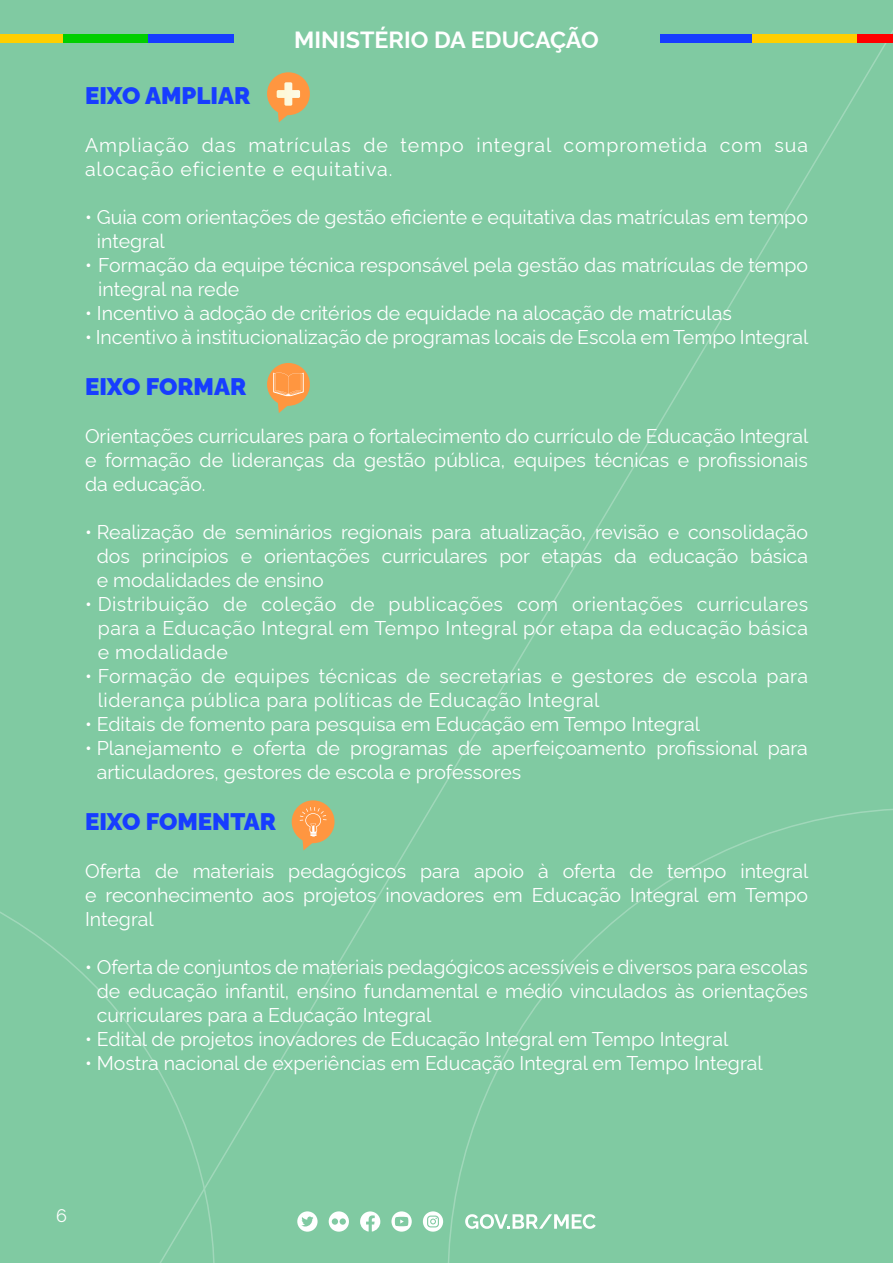
<style>
.page{position:relative;width:893px;height:1263px;background:#80caa2}
.page>*{position:absolute;margin:0;border:0;box-sizing:border-box;transform-origin:0 0}
.t1{font:900 24px "Rawline";color:#173dff}
.t2{font:700 23.4px "Rawline";color:#fff}
.t3{font:19.5px/24px "Rawline";color:#fff;text-align:justify}
.t4{font:19.5px/24px "Rawline";letter-spacing:.025em;color:#fff}
.t5{font:19.5px/24px "Rawline";letter-spacing:.05em;color:#fff}
.t6{font:18px "Rawline";color:#fff}
</style>
<div class="page">
<svg style="left:448px;top:809px;width:445px;height:454px"></svg>
<svg style="left:0;top:911px;width:216px;height:352px"></svg>
<svg style="left:423px;top:1211px;width:20px;height:21px"></svg>
<svg style="left:360px;top:1211px;width:20px;height:20px"></svg>
<svg style="left:297px;top:1211px;width:21px;height:21px"></svg>
<svg style="left:465px;top:1214px;width:131px;height:15px"></svg>
<svg style="left:329px;top:1211px;width:20px;height:21px"></svg>
<svg style="left:391px;top:1211px;width:21px;height:21px"></svg>
<div style="left:0;top:34px;width:64px;height:9px;background:#ffcf00"></div>
<div style="left:856px;top:34px;width:37px;height:9px;background:#f00"></div>
<div style="left:752px;top:34px;width:104px;height:9px;background:#ffcf00"></div>
<div style="left:64px;top:34px;width:85px;height:9px;background:#00cf00"></div>
<div style="left:149px;top:34px;width:85px;height:9px;background:#173dff"></div>
<div style="left:660px;top:34px;width:92px;height:9px;background:#173dff"></div>
<div style="left:292px;top:800px;width:43px;height:43px;background:#ff9640;border-radius:50%"></div>
<div style="left:267px;top:363px;width:43px;height:43px;background:#ff9640;border-radius:50%"></div>
<svg style="left:278px;top:404px;width:11px;height:9px"></svg>
<div style="left:267px;top:72px;width:43px;height:43px;background:#ff9640;border-radius:50%"></div>
<svg style="left:278px;top:112px;width:11px;height:10px"></svg>
<svg style="left:277px;top:82px;width:23px;height:24px"></svg>
<svg style="left:273px;top:373px;width:31px;height:23px"></svg>
<svg style="left:300px;top:807px;width:27px;height:43px"></svg>
<p class="t2" style="left:294px;top:21px;width:306px">MINISTÉRIO DA EDUCAÇÃO</p>
<p class="t1" style="left:85px;top:77px;width:167px">EIXO AMPLIAR</p>
<p class="t5" style="left:85px;top:131px;width:724px">Ampliação das matrículas de tempo integral comprometida com sua alocação eficiente e equitativa.</p>
<p class="t3" style="left:97px;top:203px;width:713px;text-indent:-12px">• Guia com orientações de gestão eficiente e equitativa das matrículas em tempo integral</p>
<p class="t3" style="left:98px;top:251px;width:711px;text-indent:-13px">• Formação da equipe técnica responsável pela gestão das matrículas de tempo integral na rede</p>
<p class="t3" style="left:85px;top:299px;width:648px">• Incentivo à adoção de critérios de equidade na alocação de matrículas</p>
<p class="t3" style="left:85px;top:323px;width:725px">• Incentivo à institucionalização de programas locais de Escola em Tempo Integral</p>
<p class="t1" style="left:85px;top:368px;width:163px">EIXO FORMAR</p>
<p class="t3" style="left:85px;top:422px;width:725px">Orientações curriculares para o fortalecimento do currículo de Educação Integral e formação de lideranças da gestão pública, equipes técnicas e profissionais da educação.</p>
<p class="t3" style="left:97px;top:518px;width:713px;text-indent:-12px">• Realização de seminários regionais para atualização, revisão e consolidação dos princípios e orientações curriculares por etapas da educação básica e modalidades de ensino</p>
<p class="t3" style="left:98px;top:590px;width:712px;text-indent:-13px">• Distribuição de coleção de publicações com orientações curriculares para a Educação Integral em Tempo Integral por etapa da educação básica e modalidade</p>
<p class="t4" style="left:98px;top:662px;width:712px;text-indent:-13px">• Formação de equipes técnicas de secretarias e gestores de escola para liderança pública para políticas de Educação Integral</p>
<p class="t3" style="left:85px;top:710px;width:617px">• Editais de fomento para pesquisa em Educação em Tempo Integral</p>
<p class="t3" style="left:97px;top:734px;width:713px;text-indent:-12px">• Planejamento e oferta de programas de aperfeiçoamento profissional para articuladores, gestores de escola e professores</p>
<p class="t1" style="left:85px;top:803px;width:192px">EIXO FOMENTAR</p>
<p class="t3" style="left:85px;top:857px;width:725px">Oferta de materiais pedagógicos para apoio à oferta de tempo integral e reconhecimento aos projetos inovadores em Educação Integral em Tempo Integral</p>
<p class="t3" style="left:97px;top:953px;width:713px;text-indent:-12px">• Oferta de conjuntos de materiais pedagógicos acessíveis e diversos para escolas de educação infantil, ensino fundamental e médio vinculados às orientações curriculares para a Educação Integral</p>
<p class="t3" style="left:85px;top:1025px;width:645px">• Edital de projetos inovadores de Educação Integral em Tempo Integral</p>
<p class="t3" style="left:85px;top:1049px;width:679px">• Mostra nacional de experiências em Educação Integral em Tempo Integral</p>
<p class="t6" style="left:56px;top:1201px;width:12px">6</p>
</div>
